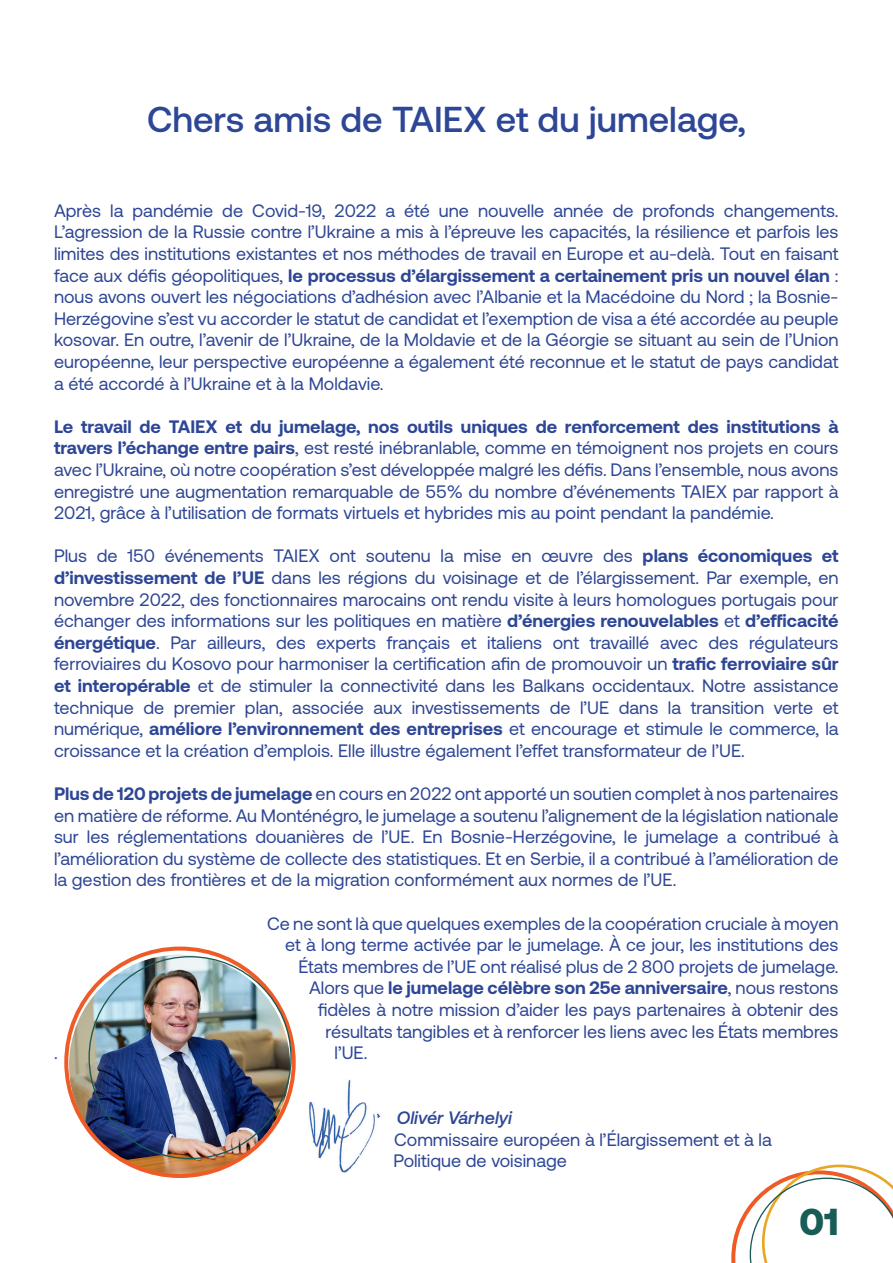
<style>
.page{position:relative;width:893px;height:1263px;background:#fff}
.page>*{position:absolute;margin:0;border:0;box-sizing:border-box;transform-origin:0 0}
.t1{font:900 37.5px "Aeonik";color:#185c56}
.t2{font:500 36px "Aeonik";color:#2d4695}
.t3{font:18px/21.6px "Aeonik";color:#2d4695;text-align:justify}
.t4{font:700 18px "Aeonik";color:#2d4695}
.t5{font:italic 500 18px "Aeonik";color:#2d4695}
.s1{font-weight:700}
.s2{font-weight:400}
</style>
<div class="page">
<svg style="left:731px;top:1164px;width:162px;height:99px"></svg>
<img style="left:64px;top:946px;width:317px;height:232px">
<p class="t2" style="left:147px;top:99px;width:600px">Chers amis de TAIEX et du jumelage,</p>
<p class="t3" style="left:54px;top:200px;width:786px">Après la pandémie de Covid-19, 2022 a été une nouvelle année de profonds changements.<br>L’agression de la Russie contre l’Ukraine a mis à l’épreuve les capacités, la résilience et parfois les limites des institutions existantes et nos méthodes de travail en Europe et au-delà. Tout en faisant face aux défis géopolitiques, <span class="s1">le processus d’élargissement a certainement pris un nouvel élan</span> : nous avons ouvert les négociations d’adhésion avec l’Albanie et la Macédoine du Nord ; la Bosnie-Herzégovine s’est vu accorder le statut de candidat et l’exemption de visa a été accordée au peuple kosovar. En outre, l’avenir de l’Ukraine, de la Moldavie et de la Géorgie se situant au sein de l’Union européenne, leur perspective européenne a également été reconnue et le statut de pays candidat a été accordé à l’Ukraine et à la Moldavie.</p>
<p class="t3" style="left:54px;top:416px;width:786px"><span class="s1">Le travail de TAIEX et du jumelage, nos outils uniques de renforcement des institutions à travers l’échange entre pairs</span>, est resté inébranlable, comme en témoignent nos projets en cours avec l’Ukraine, où notre coopération s’est développée malgré les défis. Dans l’ensemble, nous avons enregistré une augmentation remarquable de 55% du nombre d’événements TAIEX par rapport à 2021, grâce à l’utilisation de formats virtuels et hybrides mis au point pendant la pandémie.</p>
<p class="t3" style="left:54px;top:545px;width:786px">Plus de 150 événements TAIEX ont soutenu la mise en œuvre des <span class="s1">plans économiques et d’investissement de l’UE</span> dans les régions du voisinage et de l’élargissement. Par exemple, en novembre 2022, des fonctionnaires marocains ont rendu visite à leurs homologues portugais pour échanger des informations sur les politiques en matière <span class="s1">d’énergies renouvelables</span> et <span class="s1">d’efficacité énergétique</span>. Par ailleurs, des experts français et italiens ont travaillé avec des régulateurs ferroviaires du Kosovo pour harmoniser la certification afin de promouvoir un <span class="s1">trafic ferroviaire sûr et interopérable</span> et de stimuler la connectivité dans les Balkans occidentaux. Notre assistance technique de premier plan, associée aux investissements de l’UE dans la transition verte et numérique, <span class="s1">améliore l’environnement des entreprises</span> et encourage et stimule le commerce, la croissance et la création d’emplois. Elle illustre également l’effet transformateur de l’UE.</p>
<p class="t3" style="left:54px;top:783px;width:786px"><span class="s1">Plus de 120 projets de jumelage</span> en cours en 2022 ont apporté un soutien complet à nos partenaires en matière de réforme. Au Monténégro, le jumelage a soutenu l’alignement de la législation nationale sur les réglementations douanières de l’UE. En Bosnie-Herzégovine, le jumelage a contribué à l’amélioration du système de collecte des statistiques. Et en Serbie, il a contribué à l’amélioration de la gestion des frontières et de la migration conformément aux normes de l’UE.</p>
<p class="t3" style="left:267px;top:912px;width:573px">Ce ne sont là que quelques exemples de la coopération cruciale à moyen</p>
<p class="t3" style="left:285px;top:934px;width:555px">et à long terme activée par le jumelage. À ce jour, les institutions des</p>
<p class="t3" style="left:298px;top:956px;width:542px">États membres de l’UE ont réalisé plus de 2 800 projets de jumelage.</p>
<p class="t4" style="left:309px;top:978px;width:531px"><span class="s2">Alors que</span> le jumelage célèbre son 25e anniversaire<span class="s2">, nous restons</span></p>
<p class="t3" style="left:318px;top:999px;width:522px">fidèles à notre mission d’aider les pays partenaires à obtenir des</p>
<p class="t3" style="left:326px;top:1020px;width:514px">résultats tangibles et à renforcer les liens avec les États membres</p>
<p class="t3" style="left:334px;top:1042px;width:35px">l’UE.</p>
<p class="t5" style="left:397px;top:1108px;width:117px">Olivér Várhelyi</p>
<p class="t3" style="left:394px;top:1128px;width:379px">Commissaire européen à l’Élargissement et à la</p>
<p class="t3" style="left:393px;top:1150px;width:175px">Politique de voisinage</p>
<p class="t1" style="left:800px;top:1200px;width:41px">01</p>
</div>
